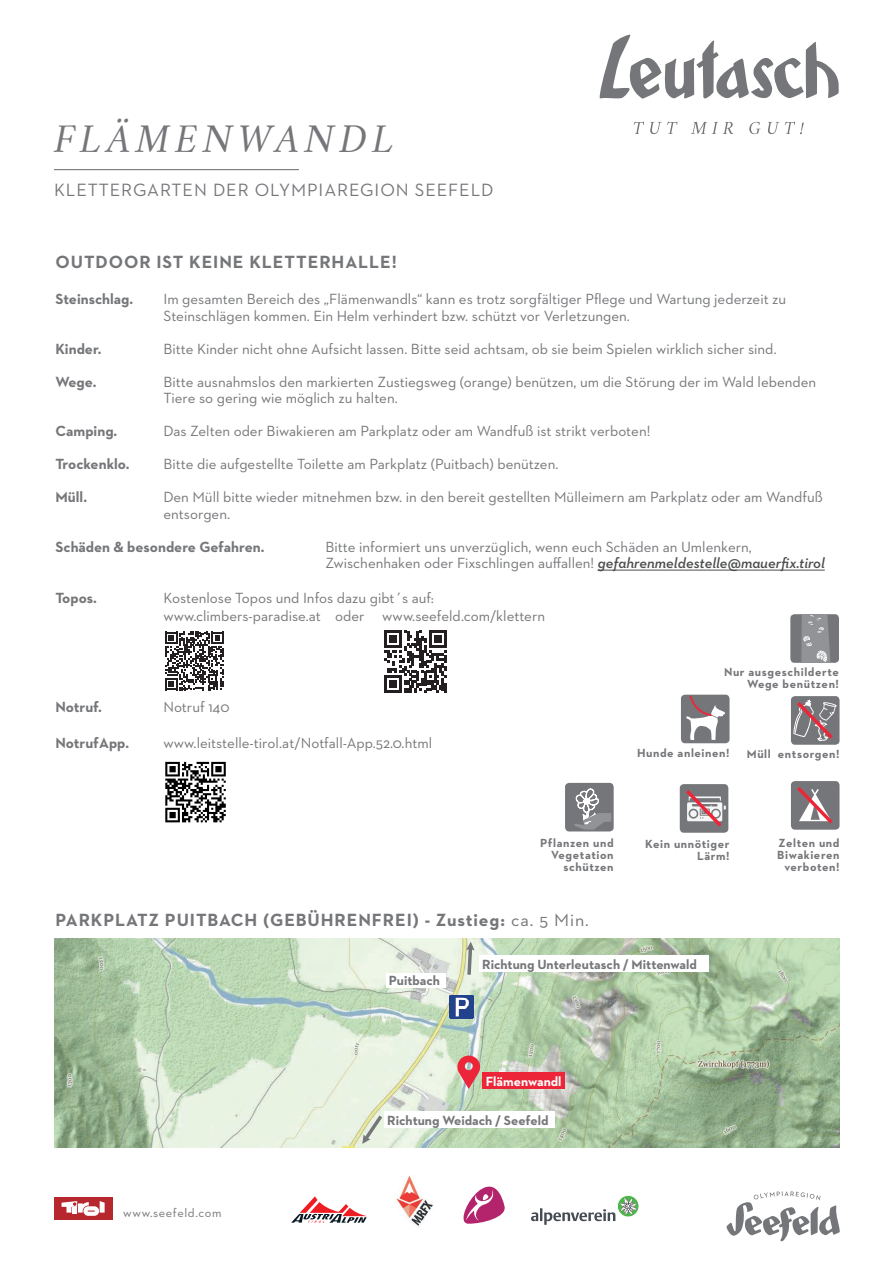
<style>
.page{position:relative;width:893px;height:1263px;background:#fff}
.page>*{position:absolute;margin:0;border:0;box-sizing:border-box;transform-origin:0 0}
.t1{font:italic 36.3px "Crimson Text";letter-spacing:.15em;color:#757679}
.t2{font:18.15px "Neutraface 2 Text";letter-spacing:.05em;color:#757679}
.t3{font:700 18px "Neutraface 2 Text";letter-spacing:.05em;color:#757679}
.t4{font:15px/16.5px "Neutraface 2 Text";color:#757679}
.t5{font:700 15px "Neutraface 2 Text";color:#757679}
.t6{font:700 13.5px "Neutraface 2 Text";color:#757679}
.t7{font:700 13.5px "Neutraface 2 Text";color:#fff}
.t8{font:12.45px "Neutraface 2 Text";letter-spacing:.05em;color:#757679}
.t9{font:700 12px/12px "Neutraface 2 Text";letter-spacing:.05em;color:#757679;text-align:right}
.s1{font-weight:600;font-style:italic;color:#4b4c4d}
.s2{font-weight:400}
</style>
<div class="page">
<hr style="left:54px;top:169px;width:245px;height:1px;background:#757679">
<div style="left:54px;top:1197px;width:58px;height:22px;background:#b7282e"></div>
<svg style="left:62px;top:1201px;width:43px;height:15px"></svg>
<svg style="left:726px;top:1191px;width:114px;height:50px"></svg>
<hr style="left:598px;top:570px;width:227px;height:1px;background:#4b4c4d">
<img style="left:54px;top:938px;width:785px;height:209px">
<div style="left:386px;top:973px;width:59px;height:14px;background:#fff"></div>
<div style="left:479px;top:955px;width:230px;height:16px;background:#fff"></div>
<div style="left:384px;top:1112px;width:171px;height:16px;background:#fff"></div>
<div style="left:483px;top:1073px;width:82px;height:16px;background:#ed2538"></div>
<img style="left:450px;top:995px;width:23px;height:23px">
<svg style="left:450px;top:1018px;width:23px;height:1px"></svg>
<svg style="left:466px;top:942px;width:9px;height:33px"></svg>
<svg style="left:362px;top:1115px;width:20px;height:29px"></svg>
<svg style="left:165px;top:632px;width:59px;height:58px"></svg>
<svg style="left:384px;top:631px;width:63px;height:62px"></svg>
<svg style="left:165px;top:761px;width:61px;height:62px"></svg>
<svg style="left:165px;top:762px;width:61px;height:60px"></svg>
<div style="left:790px;top:614px;width:49px;height:49px;background:#757679;border-radius:4px"></div>
<svg style="left:801px;top:614px;width:29px;height:49px"></svg>
<div style="left:680px;top:784px;width:48px;height:49px;background:#757679;border-radius:4px"></div>
<svg style="left:686px;top:790px;width:40px;height:43px"></svg>
<div style="left:565px;top:783px;width:49px;height:48px;background:#757679;border-radius:4px"></div>
<svg style="left:574px;top:788px;width:37px;height:41px"></svg>
<div style="left:681px;top:695px;width:48px;height:48px;background:#757679;border-radius:4px"></div>
<svg style="left:686px;top:696px;width:39px;height:44px"></svg>
<svg style="left:791px;top:696px;width:48px;height:49px;background:#8d8084"></svg>
<div style="left:791px;top:781px;width:48px;height:49px;background:#757679;border-radius:4px"></div>
<svg style="left:797px;top:787px;width:36px;height:37px"></svg>
<svg style="left:457px;top:1055px;width:23px;height:34px"></svg>
<div style="left:617px;top:1195px;width:22px;height:22px;border:1px solid #fff;border-radius:50%"></div>
<svg style="left:531px;top:1197px;width:106px;height:28px"></svg>
<svg style="left:291px;top:1196px;width:76px;height:27px"></svg>
<img style="left:396px;top:1175px;width:37px;height:51px">
<svg style="left:463px;top:1186px;width:42px;height:38px"></svg>
<svg style="left:599px;top:34px;width:240px;height:65px"></svg>
<svg style="left:634px;top:122px;width:170px;height:12px"></svg>
<h1 class="t1" style="left:54px;top:119px;width:341px">FLÄMENWANDL</h1>
<p class="t2" style="left:54px;top:179px;width:441px">KLETTERGARTEN DER OLYMPIAREGION SEEFELD</p>
<p class="t3" style="left:55px;top:250px;width:343px">OUTDOOR IST KEINE KLETTERHALLE!</p>
<p class="t5" style="left:55px;top:289px;width:79px">Steinschlag.</p>
<p class="t4" style="left:163px;top:290px;width:624px">Im gesamten Bereich des „Flämenwandls“ kann es trotz sorgfältiger Pflege und Wartung jederzeit zu<br>Steinschlägen kommen. Ein Helm verhindert bzw. schützt vor Verletzungen.</p>
<p class="t5" style="left:55px;top:339px;width:48px">Kinder.</p>
<p class="t4" style="left:163px;top:340px;width:615px">Bitte Kinder nicht ohne Aufsicht lassen. Bitte seid achtsam, ob sie beim Spielen wirklich sicher sind.</p>
<p class="t5" style="left:55px;top:372px;width:42px">Wege.</p>
<p class="t4" style="left:163px;top:373px;width:654px">Bitte ausnahmslos den markierten Zustiegsweg (orange) benützen, um die Störung der im Wald lebenden<br>Tiere so gering wie möglich zu halten.</p>
<p class="t5" style="left:55px;top:421px;width:63px">Camping.</p>
<p class="t4" style="left:163px;top:422px;width:488px">Das Zelten oder Biwakieren am Parkplatz oder am Wandfuß ist strikt verboten!</p>
<p class="t5" style="left:55px;top:454px;width:76px">Trockenklo.</p>
<p class="t4" style="left:163px;top:455px;width:396px">Bitte die aufgestellte Toilette am Parkplatz (Puitbach) benützen.</p>
<p class="t5" style="left:55px;top:487px;width:33px">Müll.</p>
<p class="t4" style="left:163px;top:488px;width:661px">Den Müll bitte wieder mitnehmen bzw. in den bereit gestellten Mülleimern am Parkplatz oder am Wandfuß entsorgen.</p>
<p class="t5" style="left:55px;top:537px;width:211px">Schäden &amp; besondere Gefahren.</p>
<p class="t4" style="left:325px;top:538px;width:501px">Bitte informiert uns unverzüglich, wenn euch Schäden an Umlenkern,<br>Zwischenhaken oder Fixschlingen auffallen! <span class="s1">gefahrenmeldestelle@mauerfix.tirol</span></p>
<p class="t5" style="left:55px;top:588px;width:43px">Topos.</p>
<p class="t4" style="left:163px;top:588px;width:383px;line-height:18px">Kostenlose Topos und Infos dazu gibt´s auf: www.climbers-paradise.at oder www.seefeld.com/klettern</p>
<p class="t5" style="left:55px;top:697px;width:48px">Notruf.</p>
<p class="t4" style="left:163px;top:698px;width:68px">Notruf 140</p>
<p class="t5" style="left:55px;top:733px;width:75px">NotrufApp.</p>
<p class="t4" style="left:163px;top:734px;width:270px">www.leitstelle-tirol.at/Notfall-App.52.0.html</p>
<p class="t9" style="left:724px;top:666px;width:116px">Nur ausgeschilderte<br>Wege benützen!</p>
<p class="t9" style="left:637px;top:746px;width:94px">Hunde anleinen!</p>
<p class="t9" style="left:747px;top:748px;width:94px">Müll entsorgen!</p>
<p class="t9" style="left:540px;top:837px;width:75px">Pflanzen und<br>Vegetation schützen</p>
<p class="t3" style="left:55px;top:908px;width:535px">PARKPLATZ PUITBACH (GEBÜHRENFREI) - Zustieg: <span class="s2">ca. 5 Min.</span></p>
<p class="t9" style="left:645px;top:837px;width:86px">Kein unnötiger<br>Lärm!</p>
<p class="t9" style="left:777px;top:837px;width:64px">Zelten und<br>Biwakieren verboten!</p>
<p class="t6" style="left:389px;top:972px;width:53px">Puitbach</p>
<p class="t6" style="left:482px;top:955px;width:216px">Richtung Unterleutasch / Mittenwald</p>
<p class="t7" style="left:486px;top:1073px;width:77px">Flämenwandl</p>
<p class="t8" style="left:123px;top:1205px;width:100px">www.seefeld.com</p>
<p class="t6" style="left:387px;top:1112px;width:163px">Richtung Weidach / Seefeld</p>
</div>
